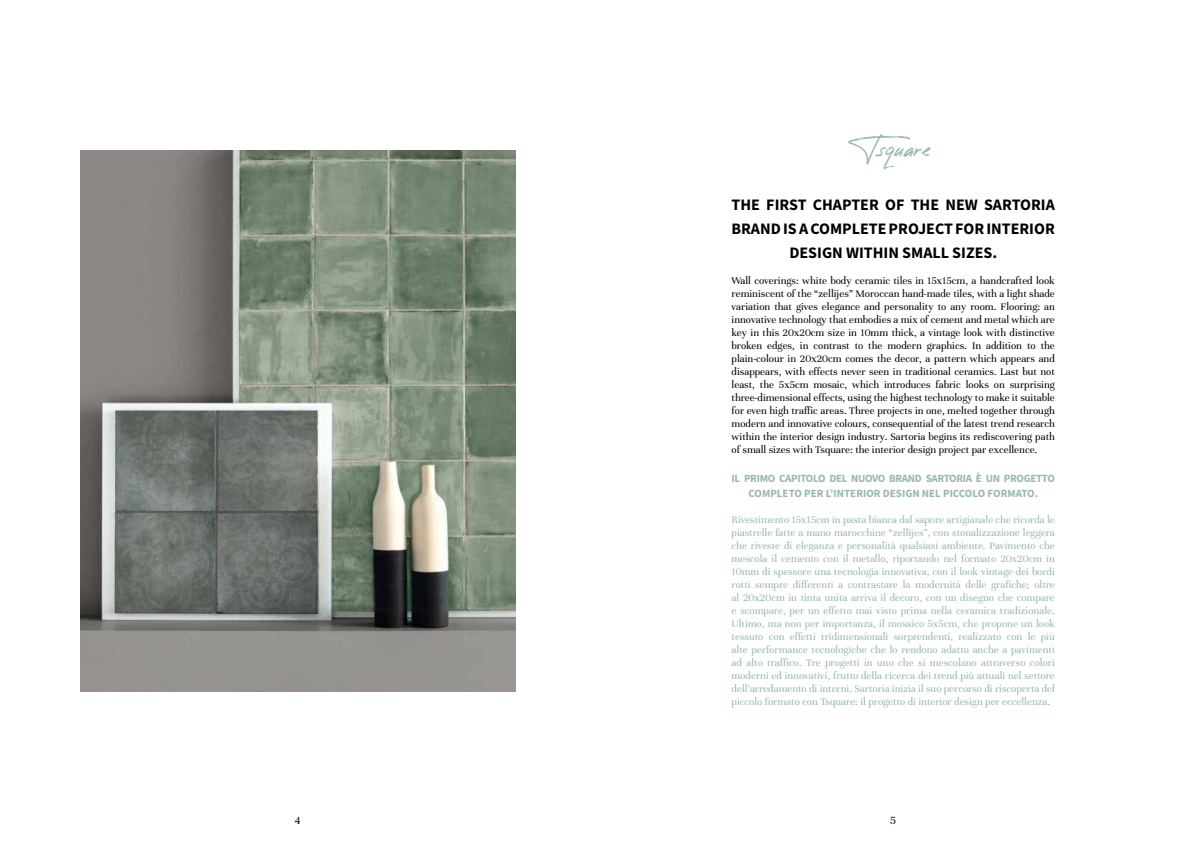
<style>
.page{position:relative;width:1191px;height:842px;background:#fff}
.page>*{position:absolute;margin:0;border:0;box-sizing:border-box;transform-origin:0 0}
.t1{font:20px "Reey";color:#98b8ad}
.t2{font:700 16px/24px "Source Sans Pro";color:#000;text-align:center}
.t3{font:12px "Unna";color:#000}
.t4{font:11px/13px "Unna";color:#98b8ad;text-align:justify}
.t5{font:11px/13px "Unna";color:#000;text-align:justify}
.t6{font:700 11px/15px "Source Sans Pro";letter-spacing:-.03em;color:#98b8ad;text-align:center}
</style>
<div class="page">
<img style="left:80px;top:151px;width:435px;height:540px">
<h1 class="t1" style="left:858px;top:138px;width:74px">Tsquare</h1>
<h2 class="t2" style="left:731px;top:192px;width:325px">THE FIRST CHAPTER OF THE NEW SARTORIA<br>BRAND IS A COMPLETE PROJECT FOR INTERIOR<br>DESIGN WITHIN SMALL SIZES.</h2>
<p class="t5" style="left:731px;top:274px;width:325px">Wall coverings: white body ceramic tiles in 15x15cm, a handcrafted look reminiscent of the “zellijes” Moroccan hand-made tiles, with a light shade variation that gives elegance and personality to any room. Flooring: an innovative technology that embodies a mix of cement and metal which are key in this 20x20cm size in 10mm thick, a vintage look with distinctive broken edges, in contrast to the modern graphics. In addition to the plain-colour in 20x20cm comes the decor, a pattern which appears and disappears, with effects never seen in traditional ceramics. Last but not least, the 5x5cm mosaic, which introduces fabric looks on surprising three-dimensional effects, using the highest technology to make it suitable for even high traffic areas. Three projects in one, melted together through modern and innovative colours, consequential of the latest trend research within the interior design industry. Sartoria begins its rediscovering path of small sizes with Tsquare: the interior design project par excellence.</p>
<p class="t6" style="left:731px;top:471px;width:325px">IL PRIMO CAPITOLO DEL NUOVO BRAND SARTORIA È UN PROGETTO<br>COMPLETO PER L’INTERIOR DESIGN NEL PICCOLO FORMATO.</p>
<p class="t4" style="left:731px;top:513px;width:325px">Rivestimento 15x15cm in pasta bianca dal sapore artigianale che ricorda le piastrelle fatte a mano marocchine “zellijes”, con stonalizzazione leggera che riveste di eleganza e personalità qualsiasi ambiente. Pavimento che mescola il cemento con il metallo, riportando nel formato 20x20cm in 10mm di spessore una tecnologia innovativa, con il look vintage dei bordi rotti sempre differenti a contrastare la modernità delle grafiche; oltre al 20x20cm in tinta unita arriva il decoro, con un disegno che compare e scompare, per un effetto mai visto prima nella ceramica tradizionale.<br>Ultimo, ma non per importanza, il mosaico 5x5cm, che propone un look tessuto con effetti tridimensionali sorprendenti, realizzato con le più alte performance tecnologiche che lo rendono adatto anche a pavimenti ad alto traffico. Tre progetti in uno che si mescolano attraverso colori moderni ed innovativi, frutto della ricerca dei trend più attuali nel settore dell’arredamento di interni. Sartoria inizia il suo percorso di riscoperta del piccolo formato con Tsquare: il progetto di interior design per eccellenza.</p>
<p class="t3" style="left:295px;top:814px;width:7px">4</p>
<p class="t3" style="left:890px;top:814px;width:7px">5</p>
</div>
